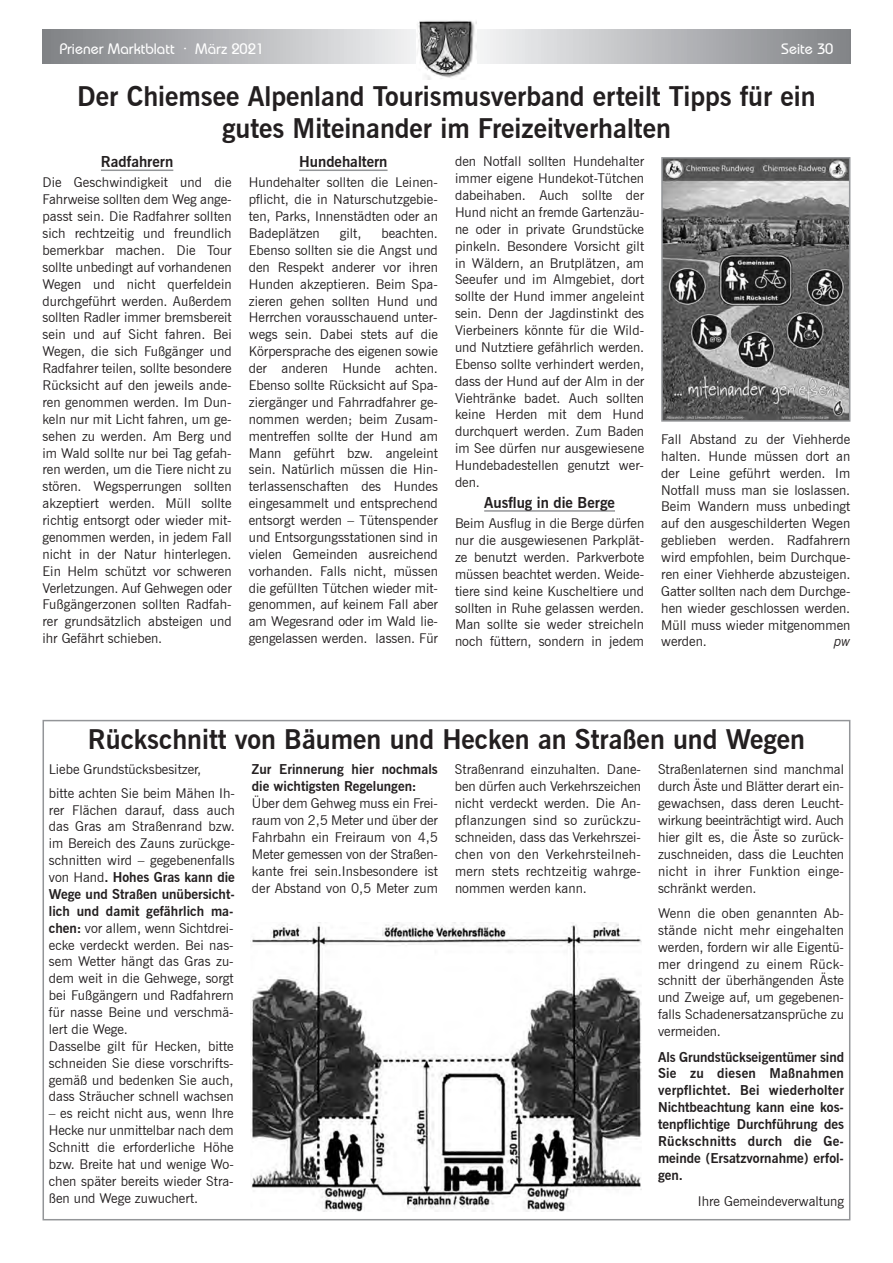
<style>
.page{position:relative;width:893px;height:1263px;background:#fff}
.page>*{position:absolute;margin:0;border:0;box-sizing:border-box;transform-origin:0 0}
.t1{font:700 27px/32.4px "News Gothic BT";color:#231f20;text-align:center}
.t2{font:700 15px "News Gothic BT";color:#231f20}
.t3{font:500 15px "Bauhaus IT Cby BT";color:#fff}
.t4{font:13.5px/16.8px "News Gothic BT";letter-spacing:.005em;color:#231f20;text-align:justify}
.t5{font:700 13.5px/16.8px "News Gothic BT";color:#231f20}
.t6{font:italic 13.5px "News Gothic BT";color:#231f20}
.s1{font-weight:700}
</style>
<div class="page">
<svg style="left:43px;top:30px;width:807px;height:34px;background:#b8b9bc"></svg>
<img style="left:417px;top:20px;width:59px;height:60px">
<img style="left:252px;top:922px;width:388px;height:288px">
<hr style="left:101px;top:170px;width:72px;height:1px;background:#939598">
<hr style="left:299px;top:170px;width:89px;height:1px;background:#939598">
<hr style="left:484px;top:510px;width:131px;height:2px;background:#939598">
<img style="left:664px;top:160px;width:183px;height:259px">
<div style="left:661px;top:157px;width:189px;height:265px;border:2px solid #939598"></div>
<p class="t3" style="left:60px;top:39px;width:206px">Priener Marktblatt · März 2021</p>
<p class="t3" style="left:781px;top:39px;width:54px">Seite 30</p>
<h1 class="t1" style="left:77px;top:80px;width:740px">Der Chiemsee Alpenland Tourismusverband erteilt Tipps für ein gutes Miteinander im Freizeitverhalten</h1>
<p class="t2" style="left:101px;top:153px;width:74px">Radfahrern</p>
<p class="t4" style="left:43px;top:174px;width:191px">Die Geschwindigkeit und die Fahrweise sollten dem Weg ange&shy;passt sein. Die Radfahrer sollten sich rechtzeitig und freundlich bemerkbar machen. Die Tour sollte unbedingt auf vorhandenen Wegen und nicht querfeldein durchgeführt werden. Außerdem sollten Radler immer bremsbereit sein und auf Sicht fahren. Bei Wegen, die sich Fußgänger und Radfahrer teilen, sollte besondere Rücksicht auf den jeweils ande&shy;ren genommen werden. Im Dun&shy;keln nur mit Licht fahren, um ge&shy;sehen zu werden. Am Berg und im Wald sollte nur bei Tag gefah&shy;ren werden, um die Tiere nicht zu stören. Wegsperrungen sollten akzeptiert werden. Müll sollte richtig entsorgt oder wieder mit&shy;genommen werden, in jedem Fall nicht in der Natur hinterlegen.<br>Ein Helm schützt vor schweren Verletzungen. Auf Gehwegen oder Fußgängerzonen sollten Radfah&shy;rer grundsätzlich absteigen und ihr Gefährt schieben.</p>
<p class="t4" style="left:455px;top:153px;width:191px">den Notfall sollten Hundehalter immer eigene Hundekot-Tütchen dabeihaben. Auch sollte der Hund nicht an fremde Gartenzäu&shy;ne oder in private Grundstücke pinkeln. Besondere Vorsicht gilt in Wäldern, an Brutplätzen, am Seeufer und im Almgebiet, dort sollte der Hund immer angeleint sein. Denn der Jagdinstinkt des Vierbeiners könnte für die Wild&shy;und Nutztiere gefährlich werden.<br>Ebenso sollte verhindert werden, dass der Hund auf der Alm in der Viehtränke badet. Auch sollten keine Herden mit dem Hund durchquert werden. Zum Baden im See dürfen nur ausgewiesene Hundebadestellen genutzt wer&shy;den.</p>
<p class="t2" style="left:484px;top:494px;width:132px">Ausflug in die Berge</p>
<p class="t4" style="left:455px;top:515px;width:191px">Beim Ausflug in die Berge dürfen nur die ausgewiesenen Parkplät&shy;ze benutzt werden. Parkverbote müssen beachtet werden. Weide&shy;tiere sind keine Kuscheltiere und sollten in Ruhe gelassen werden.<br>Man sollte sie weder streicheln noch füttern, sondern in jedem</p>
<p class="t2" style="left:299px;top:153px;width:90px">Hundehaltern</p>
<p class="t4" style="left:249px;top:174px;width:191px">Hundehalter sollten die Leinen&shy;pflicht, die in Naturschutzgebie&shy;ten, Parks, Innenstädten oder an Badeplätzen</p>
<p class="t4" style="left:249px;top:225px;width:191px;text-indent:133px">beachten.<br>Ebenso sollten sie die Angst und den Respekt anderer vor ihren Hunden akzeptieren. Beim Spa&shy;zieren gehen sollten Hund und Herrchen vorausschauend unter&shy;wegs sein. Dabei stets auf die Körpersprache des eigenen sowie der anderen Hunde achten.<br>Ebenso sollte Rücksicht auf Spa&shy;ziergänger und Fahrradfahrer ge&shy;nommen werden; beim Zusam&shy;mentreffen sollte der Hund am Mann geführt bzw. angeleint sein. Natürlich müssen die Hin&shy;terlassenschaften des Hundes eingesammelt und entsprechend entsorgt werden – Tütenspender und Entsorgungsstationen sind in vielen Gemeinden ausreichend vorhanden. Falls nicht, müssen die gefüllten Tütchen wieder mit&shy;genommen, auf keinem Fall aber am Wegesrand oder im Wald lie&shy;gengelassen werden. lassen. Für</p>
<p class="t4" style="left:340px;top:225px;width:23px">gilt,</p>
<p class="t4" style="left:661px;top:431px;width:191px">Fall Abstand zu der Viehherde halten. Hunde müssen dort an der Leine geführt werden. Im Notfall muss man sie loslassen.<br>Beim Wandern muss unbedingt auf den ausgeschilderten Wegen geblieben werden. Radfahrern wird empfohlen, beim Durchque&shy;ren einer Viehherde abzusteigen.<br>Gatter sollten nach dem Durchge&shy;hen wieder geschlossen werden.<br>Müll muss wieder mitgenommen werden.</p>
<p class="t6" style="left:834px;top:633px;width:18px">pw</p>
<h1 class="t1" style="left:88px;top:723px;width:719px">Rückschnitt von Bäumen und Hecken an Straßen und Wegen</h1>
<p class="t4" style="left:49px;top:758px;width:188px;line-height:23.2px">Liebe Grundstücksbesitzer,<br>bitte achten Sie beim Mähen Ih-</p>
<p class="t4" style="left:49px;top:801px;width:188px;text-align:left">rer Flächen darauf, dass auch das Gras am Straßen rand bzw. im Bereich des Zauns zurückge&shy;schnitten wird – gegebenenfalls von Hand<span class="s1">. Hohes Gras kann die<br>Wege und Straßen unübersicht&shy;lich und damit gefährlich ma&shy;chen:</span> vor allem, wenn Sichtdrei&shy;ecke verdeckt werden. Bei nas&shy;sem Wetter hängt das Gras zu&shy;dem weit in die Gehwege, sorgt bei Fußgängern und Radfahrern für nasse Beine und verschmä&shy;lert die Wege.<br>Dasselbe gilt für Hecken, bitte schneiden Sie diese vorschrifts&shy;gemäß und be denken Sie auch, dass Sträucher schnell wachsen</p>
<p class="t4" style="left:49px;top:1105px;width:187px">– es reicht nicht aus, wenn Ihre Hecke nur unmittelbar nach dem Schnitt die erforderliche Höhe bzw. Breite hat und wenige Wo&shy;chen später bereits wieder Stra&shy;ßen und Wege zuwuchert.</p>
<p class="t4" style="left:455px;top:761px;width:188px">Straßenrand einzuhalten. Dane&shy;ben dürfen auch Verkehrszeichen nicht verdeckt werden. Die An&shy;pflanzungen sind so zu rück zu - schneiden, dass das Verkehrszei&shy;chen von den Verkehrsteilneh&shy;mern stets recht zeitig wahrge&shy;nommen werden kann.</p>
<p class="t4" style="left:658px;top:761px;width:188px">Straßenlaternen sind manchmal durch Äste und Blätter derart ein&shy;gewachsen, dass deren Leucht&shy;wirkung beeinträchtigt wird. Auch hier gilt es, die Äste so zu rück - zuschnei den, dass die Leuchten nicht in ihrer Funktion einge&shy;schränkt werden.</p>
<p class="t4" style="left:658px;top:905px;width:188px">Wenn die oben genannten Ab&shy;stände nicht mehr eingehalten werden, fordern wir alle Eigentü&shy;mer drin gend zu einem Rück&shy;schnitt der überhängenden Äste und Zweige auf, um gegebenen - falls Schadenersatzansprüche zu vermeiden.</p>
<p class="t5" style="left:658px;top:1048px;width:188px;text-align:justify">Als Grundstückseigentümer sind Sie zu diesen Maßnahmen verpflichtet. Bei wiederholter Nichtbeachtung kann eine kos&shy;tenpflichtige Durchführung des Rückschnitts durch die Ge&shy;meinde (Ersatzvornahme) erfol&shy;gen.</p>
<p class="t4" style="left:698px;top:1192px;width:148px">Ihre Gemeindeverwaltung</p>
<p class="t5" style="left:252px;top:761px;width:187px">Zur Erinnerung hier nochmals die wichtigsten Regelungen:</p>
<p class="t4" style="left:252px;top:795px;width:188px">Über dem Gehweg muss ein Frei&shy;raum von 2,5 Meter und über der Fahrbahn ein Frei raum von 4,5<br>Meter gemessen von der Straßen&shy;kante frei sein.Insbesondere ist der Abstand von 0,5 Meter zum</p>
</div>
